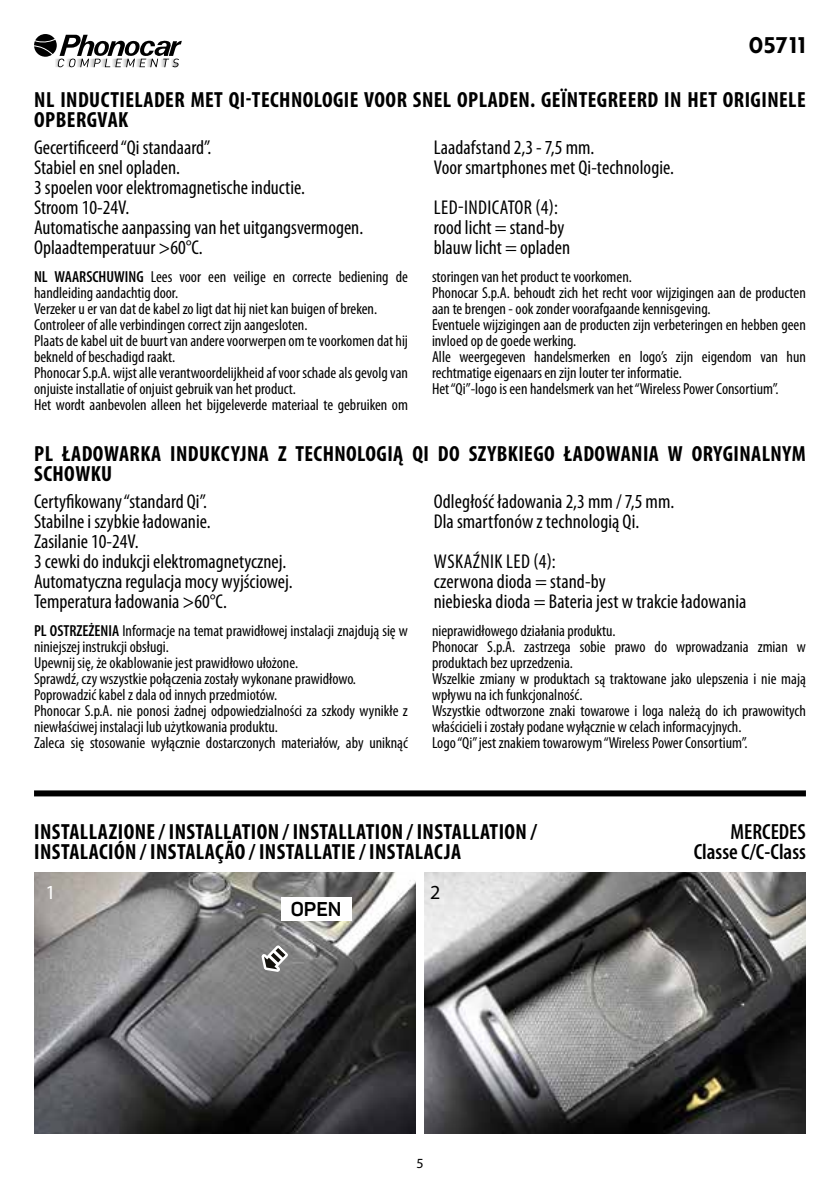
<style>
.page{position:relative;width:840px;height:1191px;background:#fff}
.page>*{position:absolute;margin:0;border:0;box-sizing:border-box;transform-origin:0 0}
.t1{font:700 condensed 22px/20px "Myriad Pro";letter-spacing:.02em;color:#000}
.t2{font:600 condensed 22px/20px "Myriad Pro";color:#000;text-align:right}
.t3{font:22px "Brother 1816 Bold";letter-spacing:.04em;color:#000}
.t4{font:condensed 20px/20px "Myriad Pro";color:#000}
.t5{font:20px "Myriad Pro";color:#fff}
.t6{font:20px "Myriad Pro";color:#000}
.t7{font:700 19.6px "Panton";color:#000}
.t8{font:condensed 16px/16px "Myriad Pro";color:#000}
.t9{font:14px "Myriad Pro";color:#000}
.s1{font-weight:600}
</style>
<div class="page">
<svg style="left:34px;top:34px;width:148px;height:33px"></svg>
<img style="left:424px;top:872px;width:381px;height:261px">
<svg style="left:35px;top:872px;width:380px;height:261px"></svg>
<svg style="left:261px;top:945px;width:27px;height:27px"></svg>
<div style="left:280px;top:896px;width:71px;height:24px;background:#fff"></div>
<div style="left:34px;top:790px;width:771px;height:6px;background:#000"></div>
<h1 class="t3" style="left:748px;top:29px;width:59px">05711</h1>
<h1 class="t1" style="left:34px;top:90px;width:772px">NL INDUCTIELADER MET QI-TECHNOLOGIE VOOR SNEL OPLADEN. GEÏNTEGREERD IN HET ORIGINELE<br>OPBERGVAK</h1>
<p class="t4" style="left:34px;top:138px;width:330px">Gecertificeerd “Qi standaard”.<br>Stabiel en snel opladen.<br>3 spoelen voor elektromagnetische inductie.<br>Stroom 10-24V.<br>Automatische aanpassing van het uitgangsvermogen.<br>Oplaadtemperatuur &gt;60°C.</p>
<p class="t4" style="left:433px;top:138px;width:242px">Laadafstand 2,3 - 7,5 mm.<br>Voor smartphones met Qi-technologie.</p>
<p class="t4" style="left:433px;top:198px;width:138px">LED-INDICATOR (4): rood licht = stand-by blauw licht = opladen</p>
<p class="t8" style="left:34px;top:269px;width:375px"><span class="s1">NL WAARSCHUWING</span> Lees voor een veilige en correcte bediening de handleiding aandachtig door.<br>Verzeker u er van dat de kabel zo ligt dat hij niet kan buigen of breken.<br>Controleer of alle verbindingen correct zijn aangesloten.<br>Plaats de kabel uit de buurt van andere voorwerpen om te voorkomen dat hij bekneld of beschadigd raakt.<br>Phonocar S.p.A. wijst alle verantwoordelijkheid af voor schade als gevolg van onjuiste installatie of onjuist gebruik van het product.<br>Het wordt aanbevolen alleen het bijgeleverde materiaal te gebruiken om</p>
<p class="t8" style="left:432px;top:269px;width:375px">storingen van het product te voorkomen.<br>Phonocar S.p.A. behoudt zich het recht voor wijzigingen aan de producten aan te brengen - ook zonder voorafgaande kennisgeving.<br>Eventuele wijzigingen aan de producten zijn verbeteringen en hebben geen invloed op de goede werking.<br>Alle weergegeven handelsmerken en logo’s zijn eigendom van hun rechtmatige eigenaars en zijn louter ter informatie.<br>Het “Qi”-logo is een handelsmerk van het “Wireless Power Consortium”.</p>
<h1 class="t1" style="left:34px;top:444px;width:772px">PL ŁADOWARKA INDUKCYJNA Z TECHNOLOGIĄ QI DO SZYBKIEGO ŁADOWANIA W ORYGINALNYM<br>SCHOWKU</h1>
<p class="t4" style="left:34px;top:491px;width:260px">Certyfikowany “standard Qi”.<br>Stabilne i szybkie ładowanie.<br>Zasilanie 10-24V.<br>3 cewki do indukcji elektromagnetycznej.<br>Automatyczna regulacja mocy wyjściowej.<br>Temperatura ładowania &gt;60°C.</p>
<p class="t4" style="left:433px;top:491px;width:242px">Odległość ładowania 2,3 mm / 7,5 mm.<br>Dla smartfonów z technologią Qi.</p>
<p class="t4" style="left:433px;top:551px;width:314px">WSKAŹNIK LED (4):<br>czerwona dioda = stand-by<br>niebieska dioda = Bateria jest w trakcie ładowania</p>
<p class="t8" style="left:34px;top:623px;width:375px"><span class="s1">PL OSTRZEŻENIA</span> Informacje na temat prawidłowej instalacji znajdują się w niniejszej instrukcji obsługi.<br>Upewnij się, że okablowanie jest prawidłowo ułożone.<br>Sprawdź, czy wszystkie połączenia zostały wykonane prawidłowo.<br>Poprowadzić kabel z dala od innych przedmiotów.<br>Phonocar S.p.A. nie ponosi żadnej odpowiedzialności za szkody wynikłe z niewłaściwej instalacji lub użytkowania produktu.<br>Zaleca się stosowanie wyłącznie dostarczonych materiałów, aby uniknąć</p>
<p class="t8" style="left:432px;top:623px;width:375px">nieprawidłowego działania produktu.<br>Phonocar S.p.A. zastrzega sobie prawo do wprowadzania zmian w produktach bez uprzedzenia.<br>Wszelkie zmiany w produktach są traktowane jako ulepszenia i nie mają wpływu na ich funkcjonalność.<br>Wszystkie odtworzone znaki towarowe i loga należą do ich prawowitych właścicieli i zostały podane wyłącznie w celach informacyjnych.<br>Logo “Qi” jest znakiem towarowym “Wireless Power Consortium”.</p>
<h1 class="t1" style="left:34px;top:822px;width:504px">INSTALLAZIONE / INSTALLATION / INSTALLATION / INSTALLATION /<br>INSTALACIÓN / INSTALAÇÃO / INSTALLATIE / INSTALACJA</h1>
<p class="t5" style="left:45px;top:880px;width:12px">1</p>
<p class="t6" style="left:430px;top:880px;width:12px">2</p>
<p class="t7" style="left:290px;top:897px;width:52px">OPEN</p>
<p class="t9" style="left:416px;top:1154px;width:9px">5</p>
<h1 class="t2" style="left:693px;top:821px;width:114px">MERCEDES<br>Classe C/C-Class</h1>
</div>
